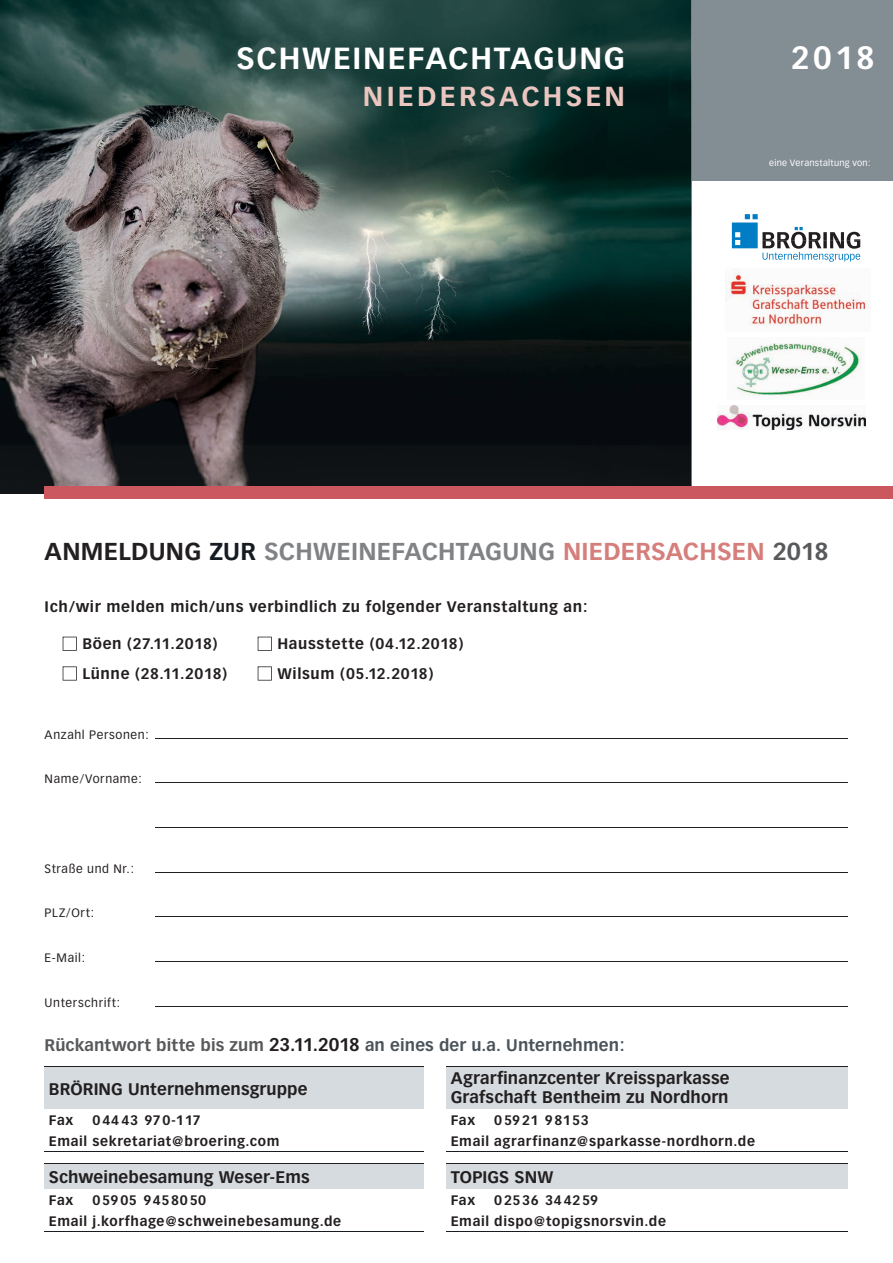
<style>
.page{position:relative;width:893px;height:1263px;background:#fff}
.page>*{position:absolute;margin:0;border:0;box-sizing:border-box;transform-origin:0 0}
.t1{font:700 31.5px "Vectora LH";color:#fff}
.t2{font:700 30px "Vectora LH";letter-spacing:.06em;color:#fff}
.t3{font:700 27px "Vectora LH";letter-spacing:.12em;color:#ebc6c0}
.t4{font:700 24px "Vectora LH";letter-spacing:.01em;color:#808285}
.t5{font:700 16.5px/19.5px "Vectora LH";letter-spacing:.01em;color:#231f20}
.t6{font:700 16.5px "Vectora LH";letter-spacing:.01em;color:#4b545b}
.t7{font:700 15px "Vectora LH";letter-spacing:.04em;color:#231f20}
.t8{font:700 13.5px/21.3px "Vectora LH";letter-spacing:.045em;color:#231f20}
.t9{font:12px "Vectora LH";letter-spacing:.05em;color:#231f20}
.t10{font:9px "Vectora LH";letter-spacing:.03em;color:#fff}
.s1{color:#231f20}
.s2{color:#161c21}
.s3{color:#d57e7b}
.s4{color:#58595b}
.s5{font-size:18px;color:#231f20}
</style>
<div class="page">
<div style="left:691px;top:0;width:202px;height:181px;background:#838d94"></div>
<svg style="left:63px;top:637px;width:14px;height:14px"></svg>
<svg style="left:258px;top:637px;width:14px;height:14px"></svg>
<svg style="left:63px;top:666px;width:14px;height:14px"></svg>
<svg style="left:258px;top:666px;width:14px;height:14px"></svg>
<div style="left:45px;top:1163px;width:379px;height:26px;background:#d5dbde"></div>
<hr style="left:45px;top:1231px;width:379px;height:1px;background:#161c21">
<hr style="left:45px;top:1163px;width:379px;height:1px;background:#231f20">
<div style="left:446px;top:1067px;width:402px;height:42px;background:#d5dbde"></div>
<hr style="left:446px;top:1151px;width:402px;height:1px;background:#161c21">
<hr style="left:446px;top:1066px;width:402px;height:1px;background:#231f20">
<img style="left:0;top:0;width:691px;height:493px">
<div style="left:45px;top:1067px;width:379px;height:42px;background:#d5dbde"></div>
<hr style="left:45px;top:1151px;width:379px;height:1px;background:#161c21">
<hr style="left:45px;top:1066px;width:379px;height:1px;background:#231f20">
<div style="left:446px;top:1163px;width:402px;height:26px;background:#d5dbde"></div>
<hr style="left:446px;top:1231px;width:402px;height:1px;background:#161c21">
<hr style="left:446px;top:1163px;width:402px;height:1px;background:#231f20">
<div style="left:45px;top:487px;width:848px;height:12px;background:#ca585e"></div>
<img style="left:733px;top:343px;width:129px;height:53px">
<svg style="left:732px;top:214px;width:128px;height:48px"></svg>
<img style="left:717px;top:405px;width:148px;height:24px">
<img style="left:726px;top:269px;width:143px;height:57px">
<hr style="left:156px;top:738px;width:692px;height:1px;background:#231f20">
<hr style="left:156px;top:782px;width:692px;height:1px;background:#231f20">
<hr style="left:156px;top:827px;width:692px;height:1px;background:#231f20">
<hr style="left:156px;top:872px;width:692px;height:1px;background:#231f20">
<hr style="left:156px;top:916px;width:692px;height:1px;background:#231f20">
<hr style="left:156px;top:961px;width:692px;height:1px;background:#231f20">
<hr style="left:156px;top:1006px;width:692px;height:1px;background:#231f20">
<h2 class="t2" style="left:237px;top:40px;width:390px">SCHWEINEFACHTAGUNG</h2>
<h3 class="t3" style="left:363px;top:80px;width:264px">NIEDERSACHSEN</h3>
<h1 class="t1" style="left:791px;top:38px;width:85px">2018</h1>
<p class="t10" style="left:769px;top:157px;width:103px">eine Veranstaltung von:</p>
<h3 class="t4" style="left:45px;top:537px;width:785px"><span class="s1">ANMELDUNG</span> <span class="s2">ZUR</span> SCHWEINEFACHTAGUNG <span class="s3">NIEDERSACHSEN</span> <span class="s4">2018</span></h3>
<p class="t7" style="left:45px;top:598px;width:545px">Ich/wir melden mich/uns verbindlich zu folgender Veranstaltung an:</p>
<p class="t7" style="left:82px;top:635px;width:137px">Böen (27.11.2018)</p>
<p class="t7" style="left:277px;top:635px;width:188px">Hausstette (04.12.2018)</p>
<p class="t7" style="left:82px;top:665px;width:146px">Lünne (28.11.2018)</p>
<p class="t7" style="left:277px;top:665px;width:157px">Wilsum (05.12.2018)</p>
<p class="t9" style="left:45px;top:727px;width:106px">Anzahl Personen:</p>
<p class="t9" style="left:45px;top:772px;width:99px">Name/Vorname:</p>
<p class="t9" style="left:45px;top:861px;width:91px">Straße und Nr.:</p>
<p class="t9" style="left:45px;top:906px;width:51px">PLZ/Ort:</p>
<p class="t9" style="left:45px;top:950px;width:42px">E-Mail:</p>
<p class="t9" style="left:45px;top:995px;width:77px">Unterschrift:</p>
<p class="t6" style="left:45px;top:1035px;width:581px"><span class="s4">Rückantwort bitte bis zum</span> <span class="s5">23.11.2018</span> an eines der u.a. Unternehmen:</p>
<p class="t5" style="left:49px;top:1079px;width:260px">BRÖRING Unternehmensgruppe</p>
<p class="t8" style="left:49px;top:1110px;width:26px">Fax</p>
<p class="t5" style="left:451px;top:1068px;width:280px">Agrarfinanzcenter Kreissparkasse<br>Grafschaft Bentheim zu Nordhorn</p>
<p class="t8" style="left:451px;top:1110px;width:26px">Fax</p>
<p class="t8" style="left:49px;top:1110px;width:232px;text-indent:43px">04443 970-117<br>Email sekretariat@broering.com</p>
<p class="t8" style="left:451px;top:1110px;width:306px;text-indent:43px">05921 98153<br>Email agrarfinanz@sparkasse-nordhorn.de</p>
<p class="t5" style="left:49px;top:1167px;width:262px">Schweinebesamung Weser-Ems</p>
<p class="t8" style="left:49px;top:1190px;width:26px">Fax</p>
<p class="t8" style="left:49px;top:1190px;width:294px;text-indent:43px">05905 9458050<br>Email j.korfhage@schweinebesamung.de</p>
<p class="t5" style="left:451px;top:1167px;width:104px">TOPIGS SNW</p>
<p class="t8" style="left:451px;top:1190px;width:26px">Fax</p>
<p class="t8" style="left:451px;top:1190px;width:217px;text-indent:43px">02536 344259<br>Email dispo@topigsnorsvin.de</p>
</div>
